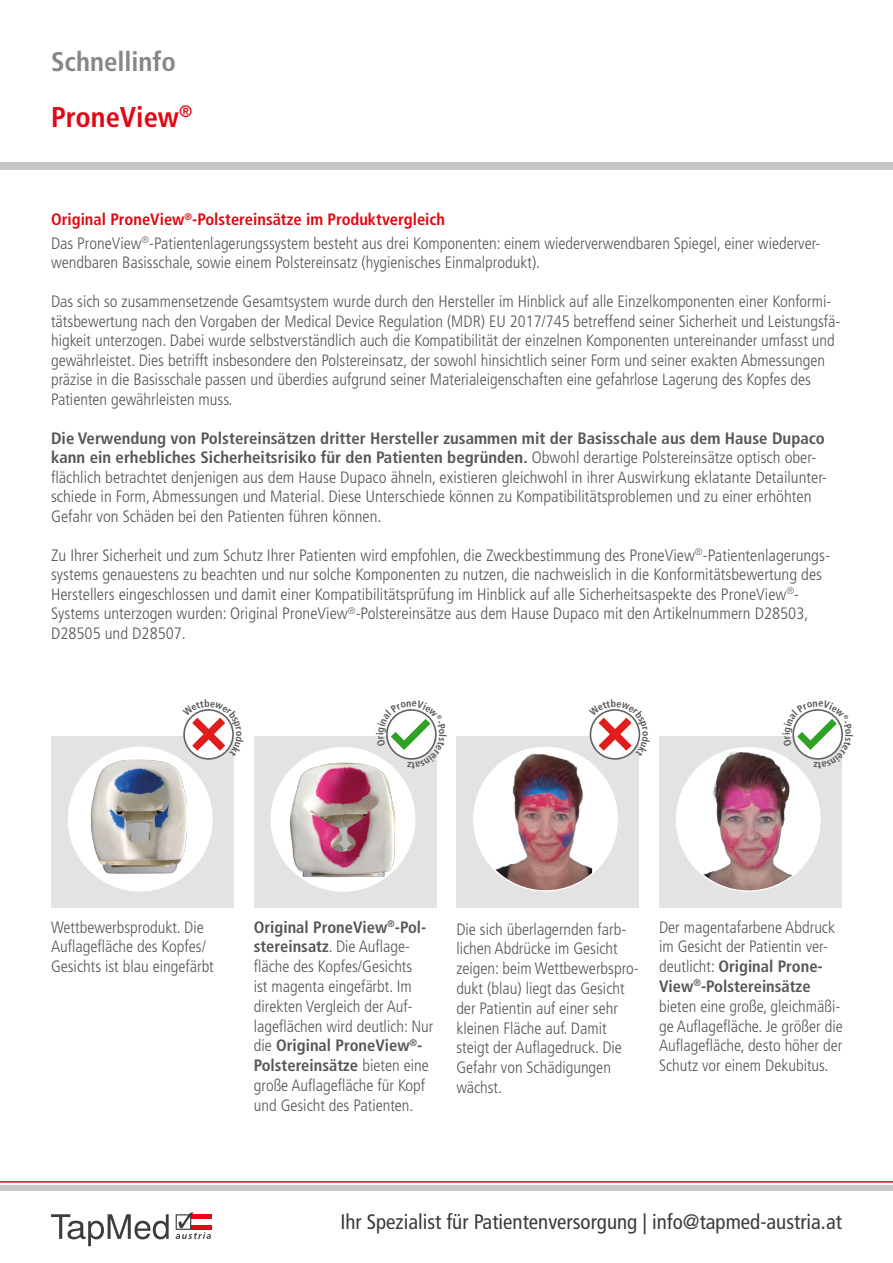
<style>
.page{position:relative;width:893px;height:1263px;background:#fff}
.page>*{position:absolute;margin:0;border:0;box-sizing:border-box;transform-origin:0 0}
.t1{font:700 condensed 28.5px "Frutiger LT Std";color:#e30613}
.t2{font:700 condensed 27px "Frutiger LT Std";color:#878787}
.t3{font:condensed 21px "Frutiger LT Std";color:#3c3c3b}
.t4{font:300 condensed 16.5px/19.8px "Frutiger LT Std";color:#575756}
.t5{font:700 condensed 10.05px "Frutiger LT Std";color:#575756}
.s1{font-weight:700;color:#e30613}
.s2{font-weight:700}
</style>
<div class="page">
<div style="left:254px;top:736px;width:183px;height:172px;background:#e3e3e3"></div>
<div style="left:271px;top:747px;width:144px;height:144px;background:#fff;border-radius:50%"></div>
<img style="left:289px;top:762px;width:106px;height:115px">
<div style="left:51px;top:736px;width:183px;height:172px;background:#e3e3e3"></div>
<div style="left:68px;top:747px;width:144px;height:144px;background:#fff;border-radius:50%"></div>
<img style="left:91px;top:760px;width:96px;height:114px">
<div style="left:659px;top:736px;width:183px;height:172px;background:#e3e3e3"></div>
<div style="left:676px;top:747px;width:144px;height:144px;background:#fff;border-radius:50%"></div>
<img style="left:703px;top:749px;width:90px;height:141px">
<div style="left:456px;top:736px;width:183px;height:172px;background:#e3e3e3"></div>
<div style="left:474px;top:747px;width:143px;height:144px;background:#fff;border-radius:50%"></div>
<img style="left:495px;top:747px;width:97px;height:144px">
<div style="left:0;top:162px;width:893px;height:8px;background:#c6c6c6"></div>
<div style="left:0;top:1185px;width:893px;height:5px;background:#c6c6c6"></div>
<hr style="left:0;top:1181px;width:893px;height:1px;background:#e30613">
<div style="left:191px;top:1214px;width:21px;height:16px;background:#e30613"></div>
<div style="left:191px;top:1219px;width:21px;height:6px;background:#fff"></div>
<svg style="left:51px;top:1214px;width:118px;height:32px"></svg>
<svg style="left:176px;top:1212px;width:35px;height:27px"></svg>
<svg style="left:377px;top:709px;width:60px;height:60px"></svg>
<svg style="left:783px;top:709px;width:60px;height:60px"></svg>
<svg style="left:183px;top:709px;width:51px;height:51px"></svg>
<svg style="left:589px;top:709px;width:52px;height:51px"></svg>
<h2 class="t2" style="left:51px;top:46px;width:127px">Schnellinfo</h2>
<h1 class="t1" style="left:51px;top:100px;width:143px">ProneView<sup>®</sup></h1>
<p class="t4" style="left:51px;top:208px;width:771px;line-height:23.7px"><span class="s1">Original ProneView</span><sup>®</sup><span class="s1">-Polstereinsätze im Produktvergleich<br></span>Das ProneView<sup>®</sup>-Patientenlagerungssystem besteht aus drei Komponenten: einem wiederverwendbaren Spiegel, einer wiederver-</p>
<p class="t4" style="left:51px;top:253px;width:491px">wendbaren Basisschale, sowie einem Polstereinsatz (hygienisches Einmalprodukt).</p>
<p class="t4" style="left:51px;top:292px;width:791px">Das sich so zusammensetzende Gesamtsystem wurde durch den Hersteller im Hinblick auf alle Einzelkomponenten einer Konformi&shy;tätsbewertung nach den Vorgaben der Medical Device Regulation (MDR) EU 2017/745 betreffend seiner Sicherheit und Leistungsfä&shy;higkeit unterzogen. Dabei wurde selbstverständlich auch die Kompatibilität der einzelnen Komponenten untereinander umfasst und gewährleistet. Dies betrifft insbesondere den Polstereinsatz, der sowohl hinsichtlich seiner Form und seiner exakten Abmessungen präzise in die Basisschale passen und überdies aufgrund seiner Materialeigenschaften eine gefahrlose Lagerung des Kopfes des Patienten gewährleisten muss.</p>
<p class="t4" style="left:51px;top:429px;width:778px"><span class="s2">Die Verwendung von Polstereinsätzen dritter Hersteller zusammen mit der Basisschale aus dem Hause Dupaco kann ein erhebliches Sicherheitsrisiko für den Patienten begründen.</span> Obwohl derartige Polstereinsätze optisch ober&shy;flächlich betrachtet denjenigen aus dem Hause Dupaco ähneln, existieren gleichwohl in ihrer Auswirkung eklatante Detailunter&shy;schiede in Form, Abmessungen und Material. Diese Unterschiede können zu Kompatibilitätsproblemen und zu einer erhöhten Gefahr von Schäden bei den Patienten führen können.</p>
<p class="t4" style="left:51px;top:546px;width:780px">Zu Ihrer Sicherheit und zum Schutz Ihrer Patienten wird empfohlen, die Zweckbestimmung des ProneView<sup>®</sup>-Patientenlagerungs&shy;systems genauestens zu beachten und nur solche Komponenten zu nutzen, die nachweislich in die Konformitätsbewertung des Herstellers eingeschlossen und damit einer Kompatibilitätsprüfung im Hinblick auf alle Sicherheitsaspekte des ProneView<sup>®</sup>- Systems unterzogen wurden: Original ProneView<sup>®</sup>-Polstereinsätze aus dem Hause Dupaco mit den Artikelnummern D28503, D28505 und D28507.</p>
<p class="t5" style="left:374px;top:735px;width:4px;rotate:-90deg">i</p>
<p class="t5" style="left:780px;top:735px;width:4px;rotate:-90deg">i</p>
<p class="t4" style="left:51px;top:917px;width:164px">Wettbewerbsprodukt. Die<br>Auflagefläche des Kopfes/<br>Gesichts ist blau eingefärbt</p>
<p class="t4" style="left:254px;top:917px;width:181px"><span class="s2">Original ProneView</span><sup>®</sup><span class="s2">-Pol&shy;stereinsatz</span>. Die Auflage&shy;fläche des Kopfes/Gesichts<br>ist magenta eingefärbt. Im direkten Vergleich der Auf&shy;lageflächen wird deutlich: Nur die <span class="s2">Original ProneView</span><sup>®</sup><span class="s2">-<br>Polstereinsätze</span> bieten eine große Auflagefläche für Kopf und Gesicht des Patienten.</p>
<p class="t4" style="left:456px;top:919px;width:184px">Die sich überlagernden farb&shy;lichen Abdrücke im Gesicht zeigen: beim Wettbewerbspro&shy;dukt (blau) liegt das Gesicht der Patientin auf einer sehr kleinen Fläche auf. Damit steigt der Auflagedruck. Die<br>Gefahr von Schädigungen wächst.</p>
<p class="t4" style="left:659px;top:917px;width:185px">Der magentafarbene Abdruck im Gesicht der Patientin ver&shy;deutlicht: <span class="s2">Original Prone-<br>View</span><sup>®</sup><span class="s2">-Polstereinsätze </span>bieten eine große, gleichmäßi&shy;ge Auflagefläche. Je größer die<br>Auflagefläche, desto höher der<br>Schutz vor einem Dekubitus.</p>
<p class="t3" style="left:340px;top:1210px;width:503px">Ihr Spezialist für Patientenversorgung | info@tapmed-austria.at</p>
</div>
